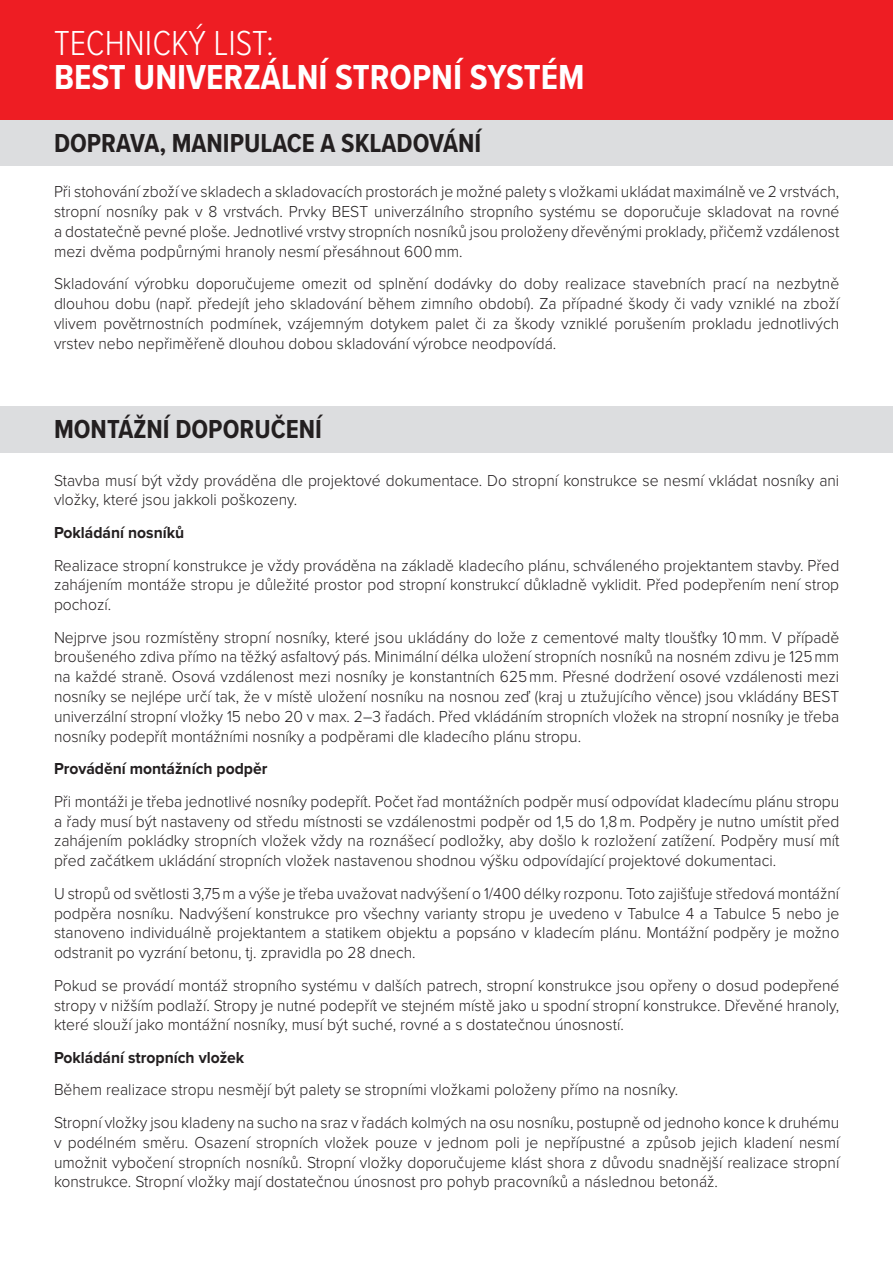
<style>
.page{position:relative;width:893px;height:1263px;background:#fff}
.page>*{position:absolute;margin:0;border:0;box-sizing:border-box;transform-origin:0 0}
._2020_-_Produkt_Kategorie{font:700 36px/34.5px "Proxima Nova Cond";color:#fff}
._2020_-_Produkt_Kategorie-2{font:700 27px "Proxima Nova Cond";color:#231f20}
._2020_-_Produkt_Lead-in{font:300 16.5px/19.8px "Proxima Nova";color:#231f20;text-align:justify;scale:.95 1}
._2020_-_Produkt_Lead-in-2{font:700 16.5px "Proxima Nova";color:#231f20;scale:.95 1}
.s1{font-weight:300}
</style>
<div class="page">
<div style="left:0;top:119px;width:893px;height:47px;background:#dcdddf"></div>
<div style="left:0;top:406px;width:893px;height:47px;background:#dcdddf"></div>
<div style="left:0;top:0;width:893px;height:119px;background:#ee1d23"></div>
<p class="_2020_-_Produkt_Kategorie" style="left:54px;top:25px;width:532px"><span class="s1">TECHNICKÝ LIST:<br></span>BEST UNIVERZÁLNÍ STROPNÍ SYSTÉM</p>
<p class="_2020_-_Produkt_Kategorie-2" style="left:54px;top:123px;width:429px">DOPRAVA, MANIPULACE A SKLADOVÁNÍ</p>
<p class="_2020_-_Produkt_Lead-in" style="left:54px;top:181px;width:828px">Při stohování zboží ve skladech a skladovacích prostorách je možné palety s vložkami ukládat maximálně ve 2 vrstvách, stropní nosníky pak v 8 vrstvách. Prvky BEST univerzálního stropního systému se doporučuje skladovat na rovné a dostatečně pevné ploše. Jednotlivé vrstvy stropních nosníků jsou proloženy dřevěnými proklady, přičemž vzdálenost mezi dvěma podpůrnými hranoly nesmí přesáhnout 600 mm.</p>
<p class="_2020_-_Produkt_Lead-in" style="left:54px;top:273px;width:828px">Skladování výrobku doporučujeme omezit od splnění dodávky do doby realizace stavebních prací na nezbytně dlouhou dobu (např. předejít jeho skladování během zimního období). Za případné škody či vady vzniklé na zboží vlivem povětrnostních podmínek, vzájemným dotykem palet či za škody vzniklé porušením prokladu jednotlivých vrstev nebo nepřiměřeně dlouhou dobou skladování výrobce neodpovídá.</p>
<p class="_2020_-_Produkt_Kategorie-2" style="left:54px;top:409px;width:269px">MONTÁŽNÍ DOPORUČENÍ</p>
<p class="_2020_-_Produkt_Lead-in" style="left:54px;top:469px;width:828px">Stavba musí být vždy prováděna dle projektové dokumentace. Do stropní konstrukce se nesmí vkládat nosníky ani vložky, které jsou jakkoli poškozeny.</p>
<p class="_2020_-_Produkt_Lead-in-2" style="left:54px;top:520px;width:139px">Pokládání nosníků</p>
<p class="_2020_-_Produkt_Lead-in" style="left:54px;top:554px;width:828px">Realizace stropní konstrukce je vždy prováděna na základě kladecího plánu, schváleného projektantem stavby. Před zahájením montáže stropu je důležité prostor pod stropní konstrukcí důkladně vyklidit. Před podepřením není strop pochozí.</p>
<p class="_2020_-_Produkt_Lead-in" style="left:54px;top:626px;width:828px">Nejprve jsou rozmístěny stropní nosníky, které jsou ukládány do lože z cementové malty tloušťky 10 mm. V případě broušeného zdiva přímo na těžký asfaltový pás. Minimální délka uložení stropních nosníků na nosném zdivu je 125 mm na každé straně. Osová vzdálenost mezi nosníky je konstantních 625 mm. Přesné dodržení osové vzdálenosti mezi nosníky se nejlépe určí tak, že v místě uložení nosníku na nosnou zeď (kraj u ztužujícího věnce) jsou vkládány BEST univerzální stropní vložky 15 nebo 20 v max. 2–3 řadách. Před vkládáním stropních vložek na stropní nosníky je třeba nosníky podepřít montážními nosníky a podpěrami dle kladecího plánu stropu.</p>
<p class="_2020_-_Produkt_Lead-in-2" style="left:54px;top:756px;width:226px">Provádění montážních podpěr</p>
<p class="_2020_-_Produkt_Lead-in" style="left:54px;top:790px;width:828px">Při montáži je třeba jednotlivé nosníky podepřít. Počet řad montážních podpěr musí odpovídat kladecímu plánu stropu a řady musí být nastaveny od středu místnosti se vzdálenostmi podpěr od 1,5 do 1,8 m. Podpěry je nutno umístit před zahájením pokládky stropních vložek vždy na roznášecí podložky, aby došlo k rozložení zatížení. Podpěry musí mít před začátkem ukládání stropních vložek nastavenou shodnou výšku odpovídající projektové dokumentaci.</p>
<p class="_2020_-_Produkt_Lead-in" style="left:54px;top:882px;width:828px">U stropů od světlosti 3,75 m a výše je třeba uvažovat nadvýšení o 1/400 délky rozponu. Toto zajišťuje středová montážní podpěra nosníku. Nadvýšení konstrukce pro všechny varianty stropu je uvedeno v Tabulce 4 a Tabulce 5 nebo je stanoveno individuálně projektantem a statikem objektu a popsáno v kladecím plánu. Montážní podpěry je možno odstranit po vyzrání betonu, tj. zpravidla po 28 dnech.</p>
<p class="_2020_-_Produkt_Lead-in" style="left:54px;top:974px;width:828px">Pokud se provádí montáž stropního systému v dalších patrech, stropní konstrukce jsou opřeny o dosud podepřené stropy v nižším podlaží. Stropy je nutné podepřít ve stejném místě jako u spodní stropní konstrukce. Dřevěné hranoly, které slouží jako montážní nosníky, musí být suché, rovné a s dostatečnou únosností.</p>
<p class="_2020_-_Produkt_Lead-in-2" style="left:54px;top:1045px;width:202px">Pokládání stropních vložek</p>
<p class="_2020_-_Produkt_Lead-in" style="left:54px;top:1079px;width:659px">Během realizace stropu nesmějí být palety se stropními vložkami položeny přímo na nosníky.</p>
<p class="_2020_-_Produkt_Lead-in" style="left:54px;top:1112px;width:828px">Stropní vložky jsou kladeny na sucho na sraz v řadách kolmých na osu nosníku, postupně od jednoho konce k druhému v podélném směru. Osazení stropních vložek pouze v jednom poli je nepřípustné a způsob jejich kladení nesmí umožnit vybočení stropních nosníků. Stropní vložky doporučujeme klást shora z důvodu snadnější realizace stropní konstrukce. Stropní vložky mají dostatečnou únosnost pro pohyb pracovníků a následnou betonáž.</p>
</div>
